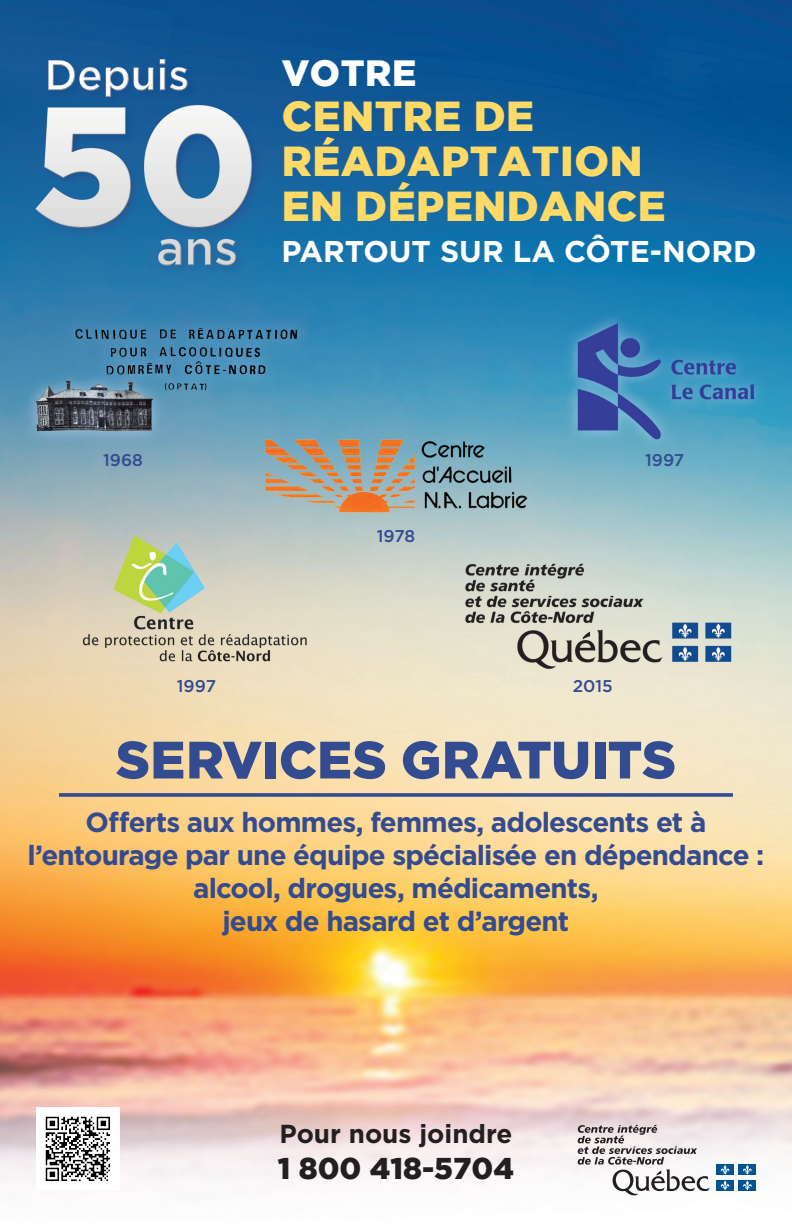
<style>
.page{position:relative;width:792px;height:1224px;background:#fff}
.page>*{position:absolute;margin:0;border:0;box-sizing:border-box;transform-origin:0 0}
.t1{font:900 52.5px "Gotham";color:#324b91}
.t2{font:900 41.8px/45px "Gotham";letter-spacing:.015em;color:#ffda67}
.t3{font:900 36.5px "Gotham";letter-spacing:.015em;color:#fff}
.t4{font:700 30px "Gotham";color:#fff}
.t5{font:900 30px "Gotham";color:#231f20}
.t6{font:700 27.6px/33px "Gotham";letter-spacing:-.03em;color:#324b91;text-align:center}
.t7{font:700 26px "Gotham";color:#231f20}
.t8{font:500 17px "Gotham";color:#324b91}
</style>
<div class="page">
<img style="left:0;top:0;width:792px;height:1196px">
<svg style="left:59px;top:793px;width:674px;height:4px"></svg>
<img style="left:36px;top:1107px;width:83px;height:84px">
<svg style="left:578px;top:1125px;width:132px;height:70px"></svg>
<div style="left:716px;top:1164px;width:18px;height:11px;background:#015394"></div>
<svg style="left:721px;top:1165px;width:9px;height:10px"></svg>
<div style="left:739px;top:1164px;width:17px;height:11px;background:#015394"></div>
<svg style="left:743px;top:1165px;width:9px;height:10px"></svg>
<div style="left:716px;top:1180px;width:18px;height:11px;background:#015394"></div>
<svg style="left:721px;top:1181px;width:9px;height:9px"></svg>
<div style="left:739px;top:1180px;width:17px;height:11px;background:#015394"></div>
<svg style="left:743px;top:1181px;width:9px;height:9px"></svg>
<h3 class="t3" style="left:282px;top:52px;width:136px">VOTRE</h3>
<h2 class="t2" style="left:282px;top:93px;width:386px">CENTRE DE<br>RÉADAPTATION<br>EN DÉPENDANCE</h2>
<p class="t4" style="left:281px;top:232px;width:477px">PARTOUT SUR LA CÔTE-NORD</p>
<p class="t8" style="left:103px;top:450px;width:41px">1968</p>
<p class="t8" style="left:377px;top:526px;width:40px">1978</p>
<p class="t8" style="left:645px;top:450px;width:41px">1997</p>
<p class="t8" style="left:177px;top:676px;width:41px">1997</p>
<p class="t8" style="left:573px;top:676px;width:41px">2015</p>
<h1 class="t1" style="left:116px;top:730px;width:562px">SERVICES GRATUITS</h1>
<p class="t6" style="left:28px;top:806px;width:738px">Offerts aux hommes, femmes, adolescents et à l’entourage par une équipe spécialisée en dépendance : alcool, drogues, médicaments,<br>jeux de hasard et d’argent</p>
<p class="t7" style="left:279px;top:1116px;width:235px">Pour nous joindre</p>
<p class="t5" style="left:278px;top:1151px;width:238px">1 800 418-5704</p>
</div>
